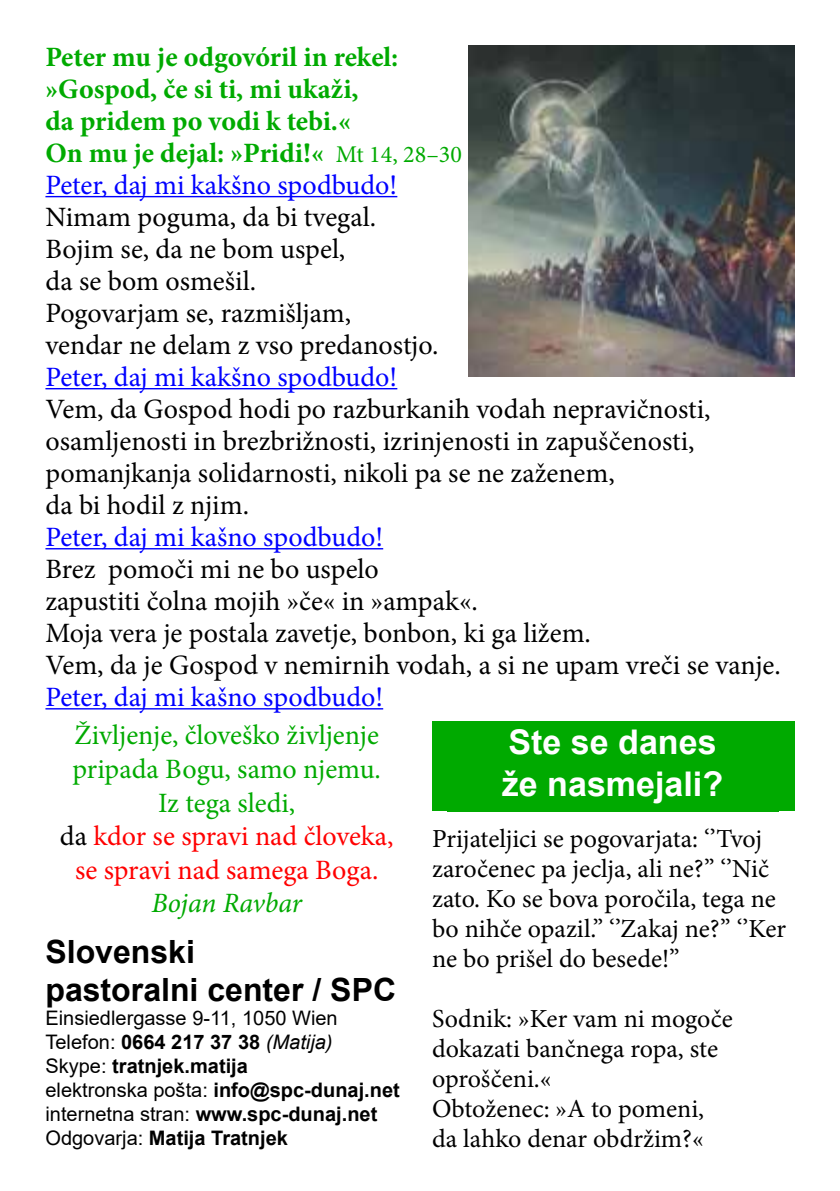
<style>
.page{position:relative;width:840px;height:1191px;background:#fff}
.page>*{position:absolute;margin:0;border:0;box-sizing:border-box;transform-origin:0 0}
.t1{font:700 34px/42px "Arial";color:#fff}
.t2{font:700 32px/38.4px "Arial";color:#000}
.t3{font:28px/32px "Minion Pro";color:#000}
.t4{font:700 28px/32px "Minion Pro";color:#0a0}
.t5{font:28px/33.6px "Minion Pro";color:#0a0;text-align:center}
.t6{font:28px "Minion Pro";color:#00f}
.t7{font:italic 28px "Minion Pro";letter-spacing:-.005em;color:#0a0}
.t8{font:26px/30px "Minion Pro";color:#000}
.t9{font:20px/24px "Arial";color:#000}
.s1{font-weight:400;font-size:24px}
.s2{font-weight:400;color:#00f}
.s3{color:#000}
.s4{color:#f00}
.s5{font-weight:700}
.s6{font-style:italic}
</style>
<div class="page">
<div style="left:432px;top:721px;width:362px;height:89px;background:#0a0"></div>
<div style="left:446px;top:729px;width:331px;height:83px;background:#0a0"></div>
<hr style="left:45px;top:196px;width:352px;height:1px;background:#00f">
<hr style="left:45px;top:388px;width:352px;height:1px;background:#00f">
<hr style="left:45px;top:548px;width:338px;height:1px;background:#00f">
<hr style="left:45px;top:708px;width:338px;height:1px;background:#00f">
<img style="left:468px;top:45px;width:326px;height:332px">
<p class="t4" style="left:45px;top:40px;width:418px">Peter mu je odgovóril in rekel: »Gospod, če si ti, mi ukaži,<br>da pridem po vodi k tebi.«<br>On mu je dejal: »Pridi!« <span class="s1">Mt 14, 28–30<br></span><span class="s2">Peter, daj mi kakšno spodbudo!</span></p>
<p class="t3" style="left:45px;top:201px;width:394px">Nimam poguma, da bi tvegal.<br>Bojim se, da ne bom uspel,<br>da se bom osmešil.<br>Pogovarjam se, razmišljam,<br>vendar ne delam z vso predanostjo.</p>
<p class="t6" style="left:45px;top:358px;width:353px">Peter, daj mi kakšno spodbudo!</p>
<p class="t3" style="left:45px;top:393px;width:666px">Vem, da Gospod hodi po razburkanih vodah nepravičnosti, osamljenosti in brezbrižnosti, izrinjenosti in zapuščenosti, pomanjkanja solidarnosti, nikoli pa se ne zaženem,<br>da bi hodil z njim.</p>
<p class="t6" style="left:45px;top:518px;width:339px">Peter, daj mi kašno spodbudo!</p>
<p class="t3" style="left:45px;top:553px;width:736px">Brez pomoči mi ne bo uspelo<br>zapustiti čolna mojih »če« in »ampak«.<br>Moja vera je postala zavetje, bonbon, ki ga ližem.<br>Vem, da je Gospod v nemirnih vodah, a si ne upam vreči se vanje.</p>
<p class="t6" style="left:45px;top:678px;width:339px">Peter, daj mi kašno spodbudo!</p>
<p class="t5" style="left:60px;top:719px;width:335px">Življenje, človeško življenje pripada Bogu, samo njemu.<br>Iz tega sledi,<br><span class="s3">da</span> <span class="s4">kdor se spravi nad človeka, se spravi nad samega Boga.</span></p>
<p class="t7" style="left:151px;top:884px;width:152px">Bojan Ravbar</p>
<p class="t2" style="left:45px;top:932px;width:352px">Slovenski<br>pastoralni center / SPC</p>
<p class="t9" style="left:45px;top:1005px;width:356px">Einsiedlergasse 9-11, 1050 Wien Telefon: <span class="s5">0664 217 37 38</span> <span class="s6">(Matija)<br></span>Skype: <span class="s5">tratnjek.matija<br></span>elektronska pošta: <span class="s5">info@spc-dunaj.net </span>internetna stran: <span class="s5">www.spc-dunaj.net </span>Odgovarja: <span class="s5">Matija Tratnjek</span></p>
<p class="t1" style="left:501px;top:722px;width:223px">Ste se danes že nasmejali?</p>
<p class="t8" style="left:432px;top:823px;width:355px">Prijateljici se pogovarjata: ‘’Tvoj zaročenec pa jeclja, ali ne?’’ ‘’Nič zato. Ko se bova poročila, tega ne bo nihče opazil.’’ ‘’Zakaj ne?’’ ‘’Ker ne bo prišel do besede!’’</p>
<p class="t8" style="left:432px;top:1003px;width:302px">Sodnik: »Ker vam ni mogoče dokazati bančnega ropa, ste oproščeni.«<br>Obtoženec: »A to pomeni, da lahko denar obdržim?«</p>
</div>
